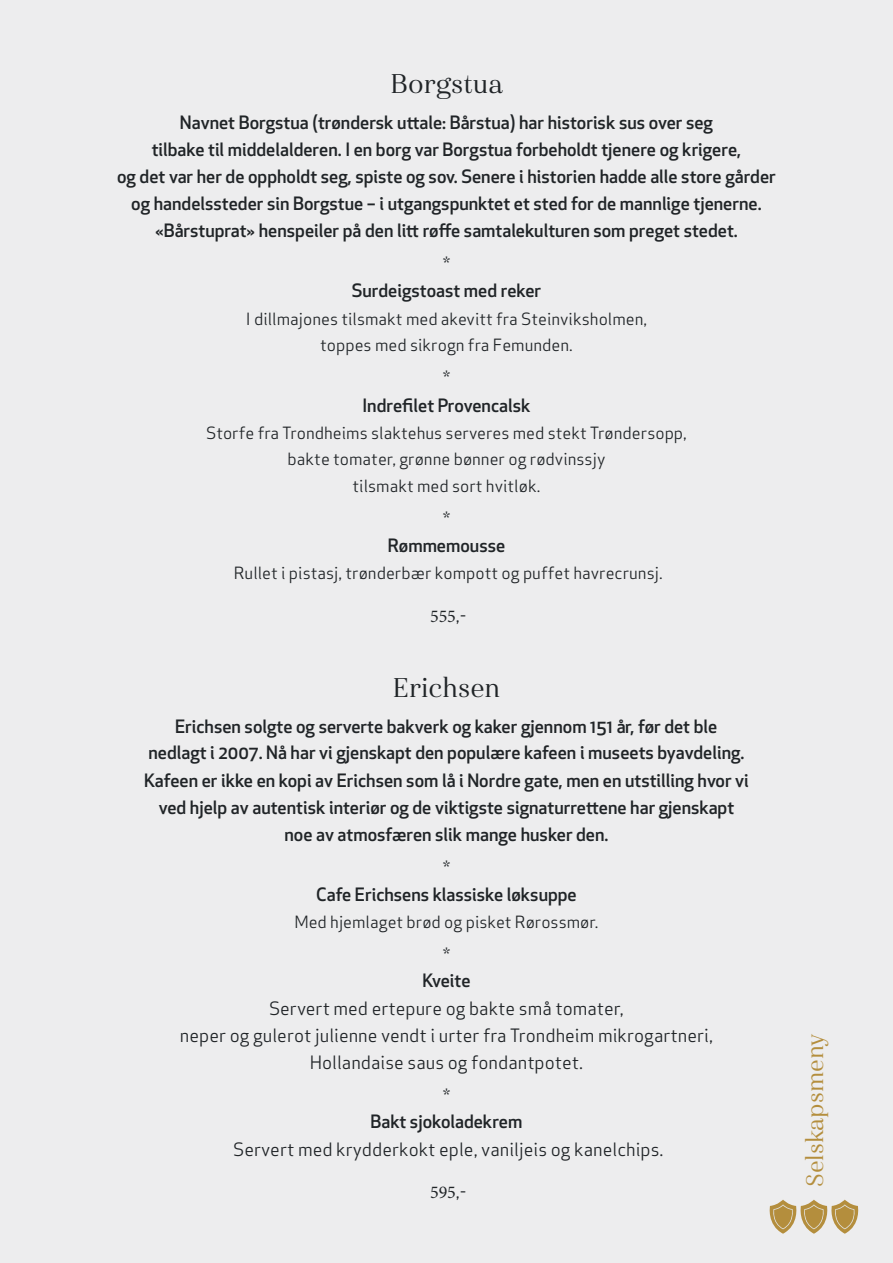
<style>
.page{position:relative;width:893px;height:1263px;background:#ededee}
.page>*{position:absolute;margin:0;border:0;box-sizing:border-box;transform-origin:0 0}
.t1{font:27px "Haboro Nor Reg";color:#202427}
.t2{font:24px "Haboro Nor Reg";color:#b48e3d}
.t3{font:500 18px/27px "Apex New";color:#202427;text-align:center}
.t4{font:18px/27px "Apex Sans";color:#202427;text-align:center}
.t5{font:18px "Minion Pro";color:#202427}
.t6{font:16.5px/26.2px "Apex Sans";color:#202427;text-align:center}
.s1{font-family:"Apex Sans";font-weight:400}
.s2{font-family:"Apex Sans"}
.s3{font-family:"Apex New";font-weight:500}
</style>
<div class="page">
<svg style="left:769px;top:1199px;width:90px;height:35px"></svg>
<p class="t1" style="left:390px;top:66px;width:114px">Borgstua</p>
<p class="t3" style="left:117px;top:108px;width:660px">Navnet Borgstua (trøndersk uttale: Bårstua) har historisk sus over seg<br>tilbake til middelalderen. I en borg var Borgstua forbeholdt tjenere og krigere,<br>og det var her de oppholdt seg, spiste og sov. Senere i historien hadde alle store gårder og handelssteder sin Borgstue – i utgangspunktet et sted for de mannlige tjenerne. «Bårstuprat» henspeiler på den litt røffe samtalekulturen som preget stedet.</p>
<p class="t3" style="left:352px;top:249px;width:191px;line-height:27.9px"><span class="s1">*<br></span>Surdeigstoast med reker</p>
<p class="t6" style="left:246px;top:304px;width:403px">I dillmajones tilsmakt med akevitt fra Steinviksholmen, toppes med sikrogn fra Femunden.</p>
<p class="t3" style="left:362px;top:363px;width:169px;line-height:28.2px"><span class="s1">*<br></span>Indrefilet Provencalsk</p>
<p class="t6" style="left:206px;top:418px;width:482px">Storfe fra Trondheims slaktehus serveres med stekt Trøndersopp, bakte tomater, grønne bønner og rødvinssjy<br>tilsmakt med sort hvitløk.</p>
<p class="t3" style="left:388px;top:504px;width:119px;line-height:27.5px"><span class="s1">*<br></span>Rømmemousse</p>
<p class="t6" style="left:234px;top:558px;width:430px">Rullet i pistasj, trønderbær kompott og puffet havrecrunsj.</p>
<p class="t5" style="left:430px;top:604px;width:38px">555<span class="s2">,-</span></p>
<p class="t1" style="left:393px;top:670px;width:109px">Erichsen</p>
<p class="t3" style="left:148px;top:713px;width:597px;line-height:25.8px">Erichsen solgte og serverte bakverk og kaker gjennom 151 år, før det ble nedlagt i 2007. Nå har vi gjenskapt den populære kafeen i museets byavdeling.</p>
<p class="t3" style="left:144px;top:766px;width:606px">Kafeen er ikke en kopi av Erichsen som lå i Nordre gate, men en utstilling hvor vi ved hjelp av autentisk interiør og de viktigste signaturrettene har gjenskapt noe av atmosfæren slik mange husker den.</p>
<p class="t3" style="left:316px;top:853px;width:262px;line-height:27.5px"><span class="s1">*<br></span>Cafe Erichsens klassiske løksuppe</p>
<p class="t6" style="left:294px;top:907px;width:306px">Med hjemlaget brød og pisket Rørossmør.</p>
<p class="t4" style="left:180px;top:939px;width:535px">*<br><span class="s3">Kveite<br></span>Servert med ertepure og bakte små tomater,<br>neper og gulerot julienne vendt i urter fra Trondheim mikrogartneri,<br>Hollandaise saus og fondantpotet.</p>
<p class="t4" style="left:233px;top:1080px;width:432px">*<br><span class="s3">Bakt sjokoladekrem<br></span>Servert med krydderkokt eple, vaniljeis og kanelchips.</p>
<p class="t5" style="left:430px;top:1180px;width:38px">595<span class="s2">,-</span></p>
<p class="t2" style="left:799px;top:1187px;width:155px;rotate:-90deg">Selskapsmeny</p>
</div>
